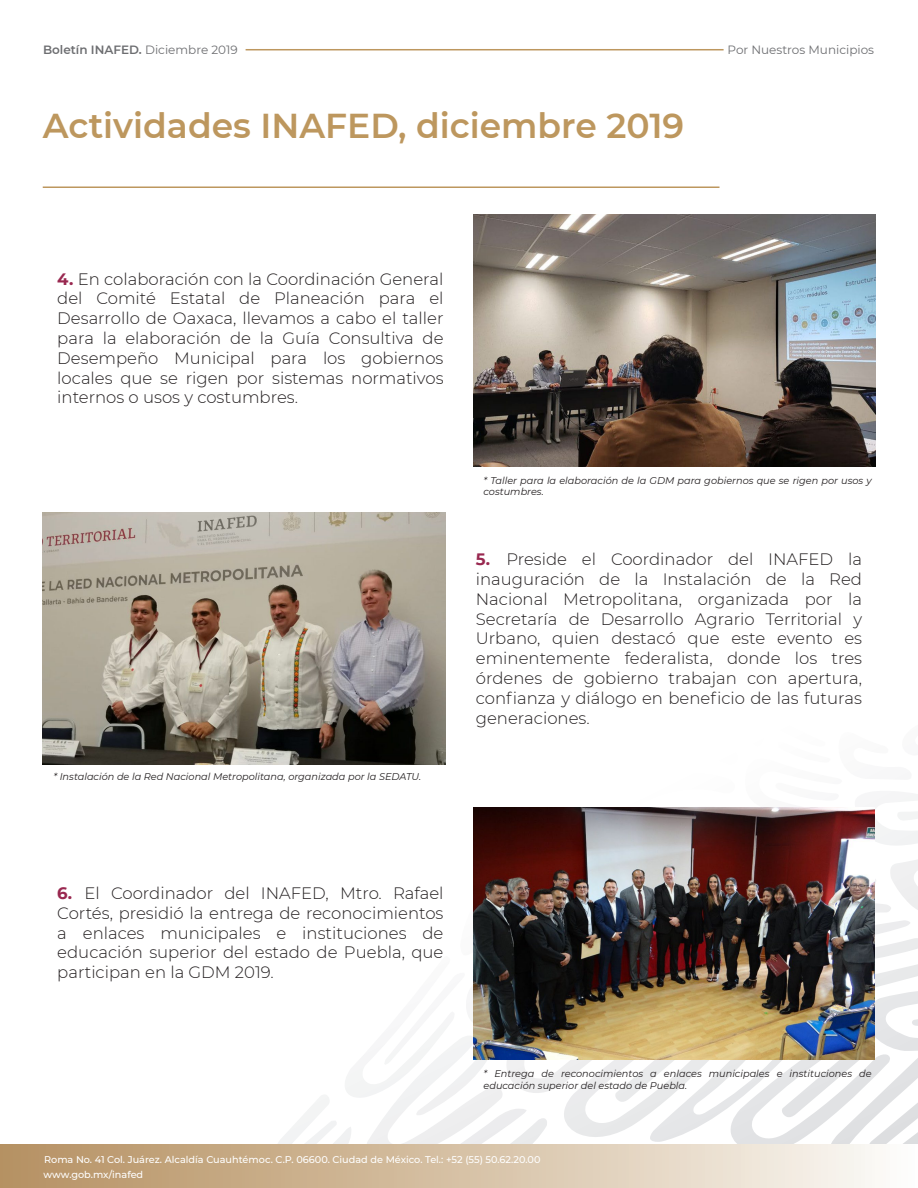
<style>
.page{position:relative;width:918px;height:1188px;background:#fff}
.page>*{position:absolute;margin:0;border:0;box-sizing:border-box;transform-origin:0 0}
.t1{font:600 34.5px "Montserrat";color:#bd975e}
.t2{font:300 16.5px/19.8px "Montserrat";color:#231f20;text-align:justify}
.t3{font:600 12px "Montserrat";color:#6d6e71}
.t4{font:12px "Montserrat";color:#6d6e71}
.t5{font:italic 9.75px/11.7px "Montserrat";color:#231f20}
.t6{font:500 9.75px/15.3px "Montserrat";color:#fff}
.s1{font-weight:400}
.s2{font-weight:700;color:#992850}
</style>
<div class="page">
<svg style="left:567px;top:794px;width:351px;height:90px"></svg>
<div style="left:0;top:1145px;width:918px;height:43px;background:linear-gradient(to right,#b48e5d,#fbf9f4)"></div>
<hr style="left:43px;top:187px;width:677px;height:1px;background:#bd975e">
<hr style="left:246px;top:49px;width:478px;height:1px;background:#bd975e">
<img style="left:43px;top:512px;width:402px;height:252px">
<img style="left:473px;top:215px;width:402px;height:252px">
<img style="left:473px;top:808px;width:402px;height:252px">
<p class="t3" style="left:43px;top:41px;width:196px">Boletín INAFED. <span class="s1">Diciembre 2019</span></p>
<p class="t4" style="left:728px;top:42px;width:148px">Por Nuestros Municipios</p>
<h1 class="t1" style="left:43px;top:101px;width:643px">Actividades INAFED, diciembre 2019</h1>
<p class="t2" style="left:57px;top:268px;width:388px"><span class="s2">4.</span> En colaboración con la Coordinación General del Comité Estatal de Planeación para el Desarrollo de Oaxaca, llevamos a cabo el taller para la elaboración de la Guía Consultiva de Desempeño Municipal para los gobiernos locales que se rigen por sistemas normativos internos o usos y costumbres.</p>
<p class="t5" style="left:53px;top:770px;width:369px">* Instalación de la Red Nacional Metropolitana, organizada por la SEDATU.</p>
<p class="t5" style="left:484px;top:474px;width:390px">* Taller para la elaboración de la GDM para gobiernos que se rigen por usos y costumbres.</p>
<p class="t2" style="left:476px;top:549px;width:388px"><span class="s2">5.</span> Preside el Coordinador del INAFED la inauguración de la Instalación de la Red Nacional Metropolitana, organizada por la Secretaría de Desarrollo Agrario Territorial y Urbano, quien destacó que este evento es eminentemente federalista, donde los tres órdenes de gobierno trabajan con apertura, confianza y diálogo en beneficio de las futuras generaciones.</p>
<p class="t2" style="left:57px;top:883px;width:388px"><span class="s2">6.</span> El Coordinador del INAFED, Mtro. Rafael Cortés, presidió la entrega de reconocimientos a enlaces municipales e instituciones de educación superior del estado de Puebla, que participan en la GDM 2019.</p>
<p class="t5" style="left:484px;top:1067px;width:390px">* Entrega de reconocimientos a enlaces municipales e instituciones de educación superior del estado de Puebla.</p>
<p class="t6" style="left:44px;top:1151px;width:498px">Roma No. 41 Col. Juárez. Alcaldía Cuauhtémoc. C.P. 06600. Ciudad de México. Tel.: +52 (55) 50.62.20.00 www.gob.mx/inafed</p>
</div>
